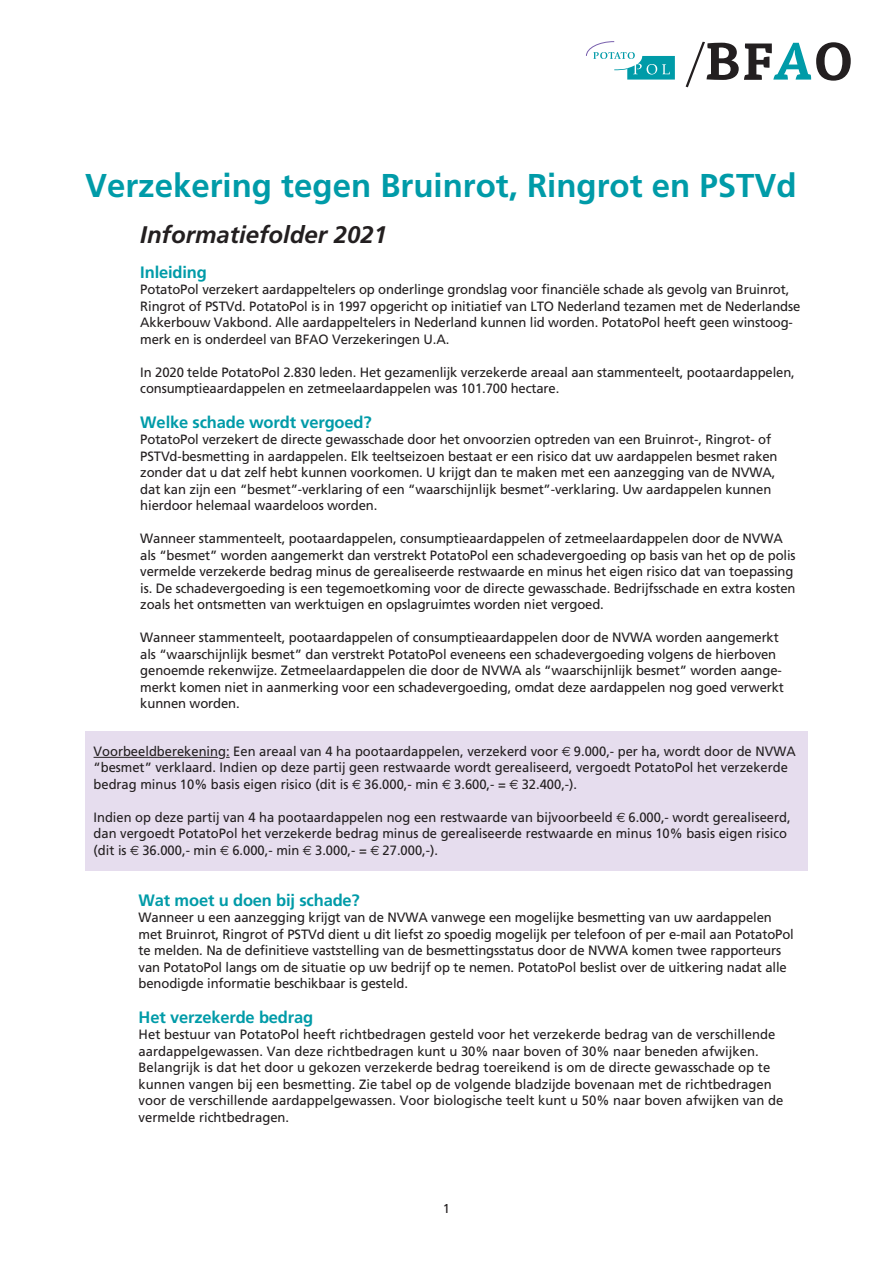
<style>
.page{position:relative;width:893px;height:1263px;background:#fff}
.page>*{position:absolute;margin:0;border:0;box-sizing:border-box;transform-origin:0 0}
.t1{font:700 33px "Frutiger";color:#009ba8}
.t2{font:italic 700 24px "Frutiger";color:#231f20}
.t3{font:700 16.5px "Frutiger";letter-spacing:-.01em;color:#009ba8}
.t4{font:13.5px/16.5px "Frutiger";letter-spacing:-.01em;color:#231f20}
.t5{font:13.5px/16.5px "Frutiger";letter-spacing:-.01em;color:#231f20;scale:.96 1}
.t6{font:12.9px "Frutiger";color:#231f20}
.s1{font-family:"Euro Sans"}
</style>
<div class="page">
<div style="left:85px;top:731px;width:723px;height:140px;background:#e6ddee"></div>
<hr style="left:94px;top:757px;width:124px;height:1px;background:#231f20">
<svg style="left:586px;top:41px;width:89px;height:39px"></svg>
<svg style="left:686px;top:42px;width:165px;height:45px"></svg>
<h1 class="t1" style="left:85px;top:166px;width:713px">Verzekering tegen Bruinrot, Ringrot en PSTVd</h1>
<h2 class="t2" style="left:140px;top:221px;width:248px">Informatiefolder 2021</h2>
<p class="t3" style="left:140px;top:262px;width:68px">Inleiding</p>
<p class="t4" style="left:140px;top:281px;width:662px">PotatoPol verzekert aardappeltelers op onderlinge grondslag voor financiële schade als gevolg van Bruinrot, Ringrot of PSTVd. PotatoPol is in 1997 opgericht op initiatief van LTO Nederland tezamen met de Nederlandse Akkerbouw Vakbond. Alle aardappeltelers in Nederland kunnen lid worden. PotatoPol heeft geen winstoog&shy;merk en is onderdeel van BFAO Verzekeringen U.A.</p>
<p class="t4" style="left:140px;top:364px;width:656px">In 2020 telde PotatoPol 2.830 leden. Het gezamenlijk verzekerde areaal aan stammenteelt, pootaardappelen, consumptieaardappelen en zetmeelaardappelen was 101.700 hectare.</p>
<p class="t3" style="left:140px;top:412px;width:233px">Welke schade wordt vergoed?</p>
<p class="t4" style="left:140px;top:431px;width:639px">PotatoPol verzekert de directe gewasschade door het onvoorzien optreden van een Bruinrot-, Ringrot- of PSTVd-besmetting in aardappelen. Elk teeltseizoen bestaat er een risico dat uw aardappelen besmet raken zonder dat u dat zelf hebt kunnen voorkomen. U krijgt dan te maken met een aanzegging van de NVWA, dat kan zijn een “besmet”-verklaring of een “waarschijnlijk besmet”-verklaring. Uw aardappelen kunnen hierdoor helemaal waardeloos worden.</p>
<p class="t4" style="left:140px;top:530px;width:657px">Wanneer stammenteelt, pootaardappelen, consumptieaardappelen of zetmeelaardappelen door de NVWA als “besmet” worden aangemerkt dan verstrekt PotatoPol een schadevergoeding op basis van het op de polis vermelde verzekerde bedrag minus de gerealiseerde restwaarde en minus het eigen risico dat van toepassing is. De schadevergoeding is een tegemoetkoming voor de directe gewasschade. Bedrijfsschade en extra kosten zoals het ontsmetten van werktuigen en opslagruimtes worden niet vergoed.</p>
<p class="t4" style="left:140px;top:629px;width:645px">Wanneer stammenteelt, pootaardappelen of consumptieaardappelen door de NVWA worden aangemerkt als “waarschijnlijk besmet” dan verstrekt PotatoPol eveneens een schadevergoeding volgens de hierboven genoemde rekenwijze. Zetmeelaardappelen die door de NVWA als “waarschijnlijk besmet” worden aange&shy;merkt komen niet in aanmerking voor een schadevergoeding, omdat deze aardappelen nog goed verwerkt kunnen worden.</p>
<p class="t5" style="left:94px;top:743px;width:733px">Voorbeeldberekening: Een areaal van 4 ha pootaardappelen, verzekerd voor <span class="s1">€</span> 9.000,- per ha, wordt door de NVWA “besmet” verklaard. Indien op deze partij geen restwaarde wordt gerealiseerd, vergoedt PotatoPol het verzekerde bedrag minus 10% basis eigen risico (dit is <span class="s1">€</span> 36.000,- min <span class="s1">€</span> 3.600,- = <span class="s1">€</span> 32.400,-).</p>
<p class="t5" style="left:94px;top:809px;width:728px">Indien op deze partij van 4 ha pootaardappelen nog een restwaarde van bijvoorbeeld <span class="s1">€</span> 6.000,- wordt gerealiseerd, dan vergoedt PotatoPol het verzekerde bedrag minus de gerealiseerde restwaarde en minus 10% basis eigen risico (dit is <span class="s1">€</span> 36.000,- min <span class="s1">€</span> 6.000,- min <span class="s1">€</span> 3.000,- = <span class="s1">€</span> 27.000,-).</p>
<p class="t3" style="left:139px;top:890px;width:223px">Wat moet u doen bij schade?</p>
<p class="t4" style="left:139px;top:909px;width:657px">Wanneer u een aanzegging krijgt van de NVWA vanwege een mogelijke besmetting van uw aardappelen met Bruinrot, Ringrot of PSTVd dient u dit liefst zo spoedig mogelijk per telefoon of per e-mail aan PotatoPol te melden. Na de definitieve vaststelling van de besmettingsstatus door de NVWA komen twee rapporteurs van PotatoPol langs om de situatie op uw bedrijf op te nemen. PotatoPol beslist over de uitkering nadat alle benodigde informatie beschikbaar is gesteld.</p>
<p class="t3" style="left:139px;top:1007px;width:176px">Het verzekerde bedrag</p>
<p class="t4" style="left:139px;top:1026px;width:646px">Het bestuur van PotatoPol heeft richtbedragen gesteld voor het verzekerde bedrag van de verschillende aardappelgewassen. Van deze richtbedragen kunt u 30% naar boven of 30% naar beneden afwijken.<br>Belangrijk is dat het door u gekozen verzekerde bedrag toereikend is om de directe gewasschade op te kunnen vangen bij een besmetting. Zie tabel op de volgende bladzijde bovenaan met de richtbedragen voor de verschillende aardappelgewassen. Voor biologische teelt kunt u 50% naar boven afwijken van de vermelde richtbedragen.</p>
<p class="t6" style="left:443px;top:1201px;width:9px">1</p>
</div>
